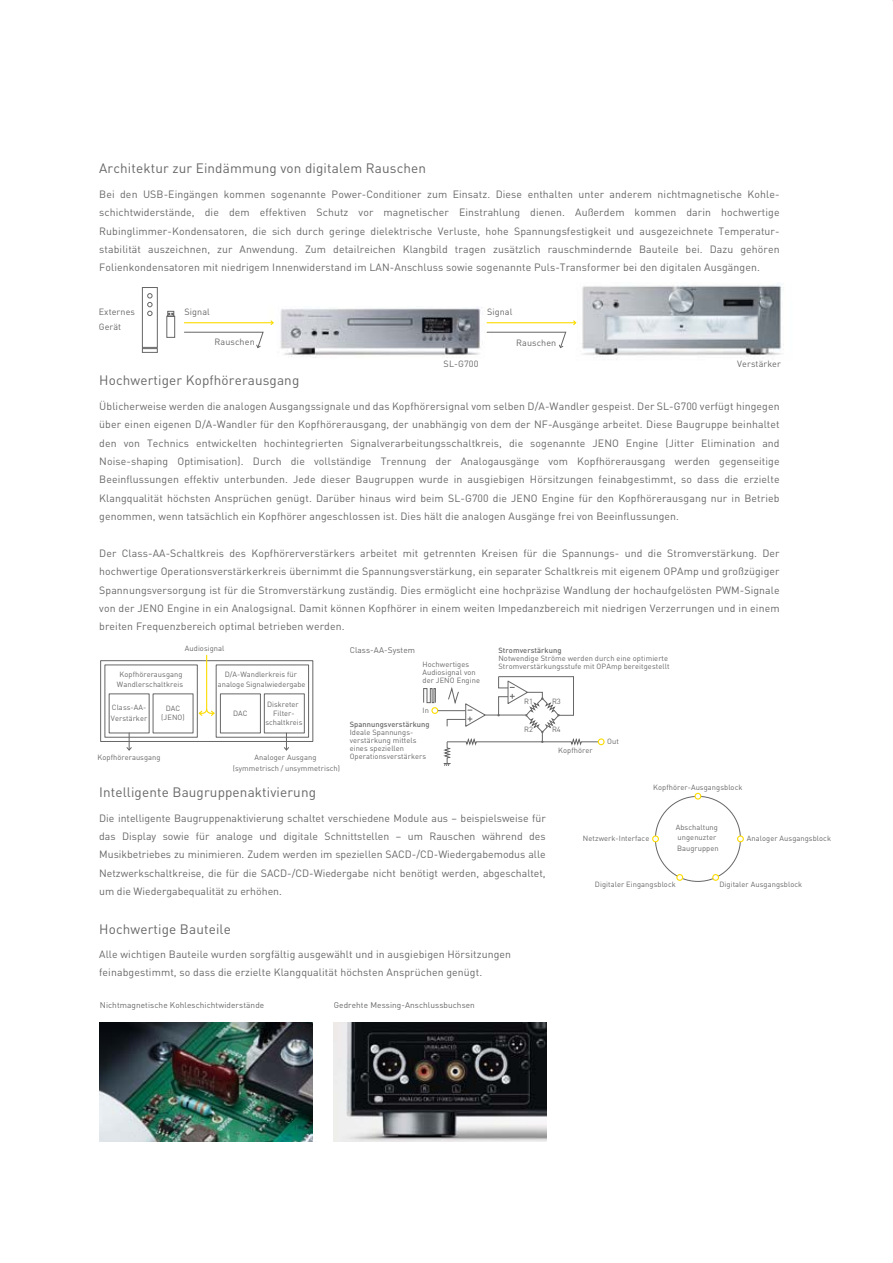
<style>
.page{position:relative;width:893px;height:1263px;background:#fff}
.page>*{position:absolute;margin:0;border:0;box-sizing:border-box;transform-origin:0 0}
.t1{font:13.5px "DINOT";letter-spacing:.01em;color:#676767}
.t2{font:10.5px/18.3px "DINOT";letter-spacing:.01em;color:#676767;text-align:justify}
.t3{font:9px/15px "DINOT";letter-spacing:.01em;color:#676767}
.t4{font:8.25px "DINOT";letter-spacing:.01em;color:#676767}
.t5{font:7.5px/8.1px "DINOT";letter-spacing:.01em;color:#676767}
.t6{font:500 7.5px "DINOT";letter-spacing:.01em;color:#676767}
</style>
<div class="page">
<img style="left:100px;top:1023px;width:212px;height:119px">
<img style="left:334px;top:1023px;width:212px;height:119px">
<img style="left:251px;top:307px;width:257px;height:51px">
<img style="left:551px;top:283px;width:233px;height:77px">
<svg style="left:487px;top:332px;width:79px;height:16px"></svg>
<hr style="left:487px;top:322px;width:89px;height:1px;background:#fcdc00">
<svg style="left:572px;top:319px;width:5px;height:7px"></svg>
<svg style="left:184px;top:332px;width:80px;height:16px"></svg>
<hr style="left:184px;top:322px;width:89px;height:1px;background:#fcdc00">
<svg style="left:269px;top:319px;width:6px;height:7px"></svg>
<svg style="left:142px;top:287px;width:33px;height:66px"></svg>
<div style="left:598px;top:738px;width:7px;height:7px;border:1px solid #fcdc00;border-radius:50%"></div>
<svg style="left:423px;top:676px;width:181px;height:90px"></svg>
<div style="left:652px;top:835px;width:7px;height:7px;border:1px solid #fcdc00;border-radius:50%"></div>
<div style="left:737px;top:835px;width:7px;height:7px;border:1px solid #fcdc00;border-radius:50%"></div>
<div style="left:694px;top:793px;width:7px;height:7px;border:1px solid #fcdc00;border-radius:50%"></div>
<div style="left:676px;top:874px;width:7px;height:7px;border:1px solid #fcdc00;border-radius:50%"></div>
<div style="left:712px;top:874px;width:7px;height:7px;border:1px solid #fcdc00;border-radius:50%"></div>
<svg style="left:100px;top:654px;width:213px;height:97px"></svg>
<p class="t1" style="left:99px;top:164px;width:328px">Architektur zur Eindämmung von digitalem Rauschen</p>
<p class="t2" style="left:99px;top:186px;width:682px">Bei den USB-Eingängen kommen sogenannte Power-Conditioner zum Einsatz. Diese enthalten unter anderem nichtmagnetische Kohle&shy;schichtwiderstände, die dem effektiven Schutz vor magnetischer Einstrahlung dienen. Außerdem kommen darin hochwertige Rubinglimmer-Kondensatoren, die sich durch geringe dielektrische Verluste, hohe Spannungsfestigkeit und ausgezeichnete Temperatur&shy;stabilität auszeichnen, zur Anwendung. Zum detailreichen Klangbild tragen zusätzlich rauschmindernde Bauteile bei. Dazu gehören Folienkondensatoren mit niedrigem Innenwiderstand im LAN-Anschluss sowie sogenannte Puls-Transformer bei den digitalen Ausgängen.</p>
<p class="t3" style="left:99px;top:305px;width:38px">Externes<br>Gerät</p>
<p class="t3" style="left:185px;top:305px;width:27px">Signal</p>
<p class="t3" style="left:215px;top:335px;width:42px">Rauschen</p>
<p class="t3" style="left:444px;top:357px;width:36px">SL-G700</p>
<p class="t3" style="left:487px;top:305px;width:27px">Signal</p>
<p class="t3" style="left:516px;top:336px;width:42px">Rauschen</p>
<p class="t3" style="left:737px;top:357px;width:45px">Verstärker</p>
<p class="t1" style="left:99px;top:376px;width:202px">Hochwertiger Kopfhörerausgang</p>
<p class="t2" style="left:99px;top:398px;width:682px">Üblicherweise werden die analogen Ausgangssignale und das Kopfhörersignal vom selben D/A-Wandler gespeist. Der SL-G700 verfügt hingegen über einen eigenen D/A-Wandler für den Kopfhörerausgang, der unabhängig von dem der NF-Ausgänge arbeitet. Diese Baugruppe beinhaltet den von Technics entwickelten hochintegrierten Signalverarbeitungsschaltkreis, die sogenannte JENO Engine (Jitter Elimination and Noise-shaping Optimisation). Durch die vollständige Trennung der Analogausgänge vom Kopfhörerausgang werden gegenseitige Beeinflussungen effektiv unterbunden. Jede dieser Baugruppen wurde in ausgiebigen Hörsitzungen feinabgestimmt, so dass die erzielte Klangqualität höchsten Ansprüchen genügt. Darüber hinaus wird beim SL-G700 die JENO Engine für den Kopfhörerausgang nur in Betrieb genommen, wenn tatsächlich ein Kopfhörer angeschlossen ist. Dies hält die analogen Ausgänge frei von Beeinflussungen.</p>
<p class="t2" style="left:99px;top:545px;width:682px">Der Class-AA-Schaltkreis des Kopfhörerverstärkers arbeitet mit getrennten Kreisen für die Spannungs- und die Stromverstärkung. Der hochwertige Operationsverstärkerkreis übernimmt die Spannungsverstärkung, ein separater Schaltkreis mit eigenem OPAmp und großzügiger Spannungsversorgung ist für die Stromverstärkung zuständig. Dies ermöglicht eine hochpräzise Wandlung der hochaufgelösten PWM-Signale von der JENO Engine in ein Analogsignal. Damit können Kopfhörer in einem weiten Impedanzbereich mit niedrigen Verzerrungen und in einem breiten Frequenzbereich optimal betrieben werden.</p>
<p class="t5" style="left:185px;top:645px;width:41px">Audiosignal</p>
<p class="t5" style="left:117px;top:670px;width:68px;line-height:10.5px;text-align:center">Kopfhörerausgang<br>Wandlerschaltkreis</p>
<p class="t5" style="left:218px;top:670px;width:89px;line-height:10.5px;text-align:center">D/A-Wandlerkreis für analoge Signalwiedergabe</p>
<p class="t5" style="left:111px;top:703px;width:38px;line-height:10.5px">Class-AA-<br>Verstärker</p>
<p class="t5" style="left:161px;top:705px;width:25px;line-height:9px;text-align:center">DAC (JENO)</p>
<p class="t5" style="left:233px;top:710px;width:16px">DAC</p>
<p class="t5" style="left:265px;top:701px;width:39px;line-height:9px;text-align:center">Diskreter<br>Filter&shy;schaltkreis</p>
<p class="t5" style="left:98px;top:754px;width:65px">Kopfhörerausgang</p>
<p class="t5" style="left:233px;top:753px;width:109px;line-height:10.5px;text-align:center">Analoger Ausgang (symmetrisch / unsymmetrisch)</p>
<p class="t4" style="left:350px;top:647px;width:67px">Class-AA-System</p>
<p class="t5" style="left:422px;top:661px;width:59px">Hochwertiges<br>Audiosignal von der JENO Engine</p>
<p class="t5" style="left:423px;top:707px;width:8px">In</p>
<p class="t6" style="left:350px;top:721px;width:82px">Spannungsverstärkung</p>
<p class="t5" style="left:350px;top:729px;width:78px">Ideale Spannungs&shy;verstärkung mittels eines speziellen<br>Operationsverstärkers</p>
<p class="t6" style="left:498px;top:648px;width:65px">Stromverstärkung</p>
<p class="t5" style="left:498px;top:656px;width:173px">Notwendige Ströme werden durch eine optimierte<br>Stromverstärkungsstufe mit OPAmp bereitgestellt</p>
<p class="t5" style="left:524px;top:698px;width:10px">R1</p>
<p class="t5" style="left:552px;top:698px;width:10px">R3</p>
<p class="t5" style="left:524px;top:726px;width:10px">R2</p>
<p class="t5" style="left:552px;top:726px;width:10px">R4</p>
<p class="t5" style="left:558px;top:747px;width:36px">Kopfhörer</p>
<p class="t5" style="left:607px;top:738px;width:13px">Out</p>
<p class="t1" style="left:99px;top:787px;width:218px">Intelligente Baugruppenaktivierung</p>
<p class="t2" style="left:99px;top:810px;width:448px">Die intelligente Baugruppenaktivierung schaltet verschiedene Module aus – beispielsweise für das Display sowie für analoge und digitale Schnittstellen – um Rauschen während des Musikbetriebes zu minimieren. Zudem werden im speziellen SACD-/CD-Wiedergabemodus alle Netzwerkschaltkreise, die für die SACD-/CD-Wiedergabe nicht benötigt werden, abgeschaltet, um die Wiedergabequalität zu erhöhen.</p>
<p class="t1" style="left:99px;top:924px;width:133px">Hochwertige Bauteile</p>
<p class="t2" style="left:99px;top:946px;width:413px">Alle wichtigen Bauteile wurden sorgfältig ausgewählt und in ausgiebigen Hörsitzungen feinabgestimmt, so dass die erzielte Klangqualität höchsten Ansprüchen genügt.</p>
<p class="t4" style="left:100px;top:1002px;width:166px">Nichtmagnetische Kohleschichtwiderstände</p>
<p class="t4" style="left:334px;top:1002px;width:143px">Gedrehte Messing-Anschlussbuchsen</p>
<p class="t5" style="left:653px;top:784px;width:91px">Kopfhörer-Ausgangsblock</p>
<p class="t5" style="left:583px;top:835px;width:68px">Netzwerk-Interface</p>
<p class="t5" style="left:676px;top:823px;width:44px;line-height:10.5px">Abschaltung ungenuzter<br>Baugruppen</p>
<p class="t5" style="left:747px;top:835px;width:86px">Analoger Ausgangsblock</p>
<p class="t5" style="left:595px;top:881px;width:82px">Digitaler Eingangsblock</p>
<p class="t5" style="left:719px;top:881px;width:84px">Digitaler Ausgangsblock</p>
</div>
